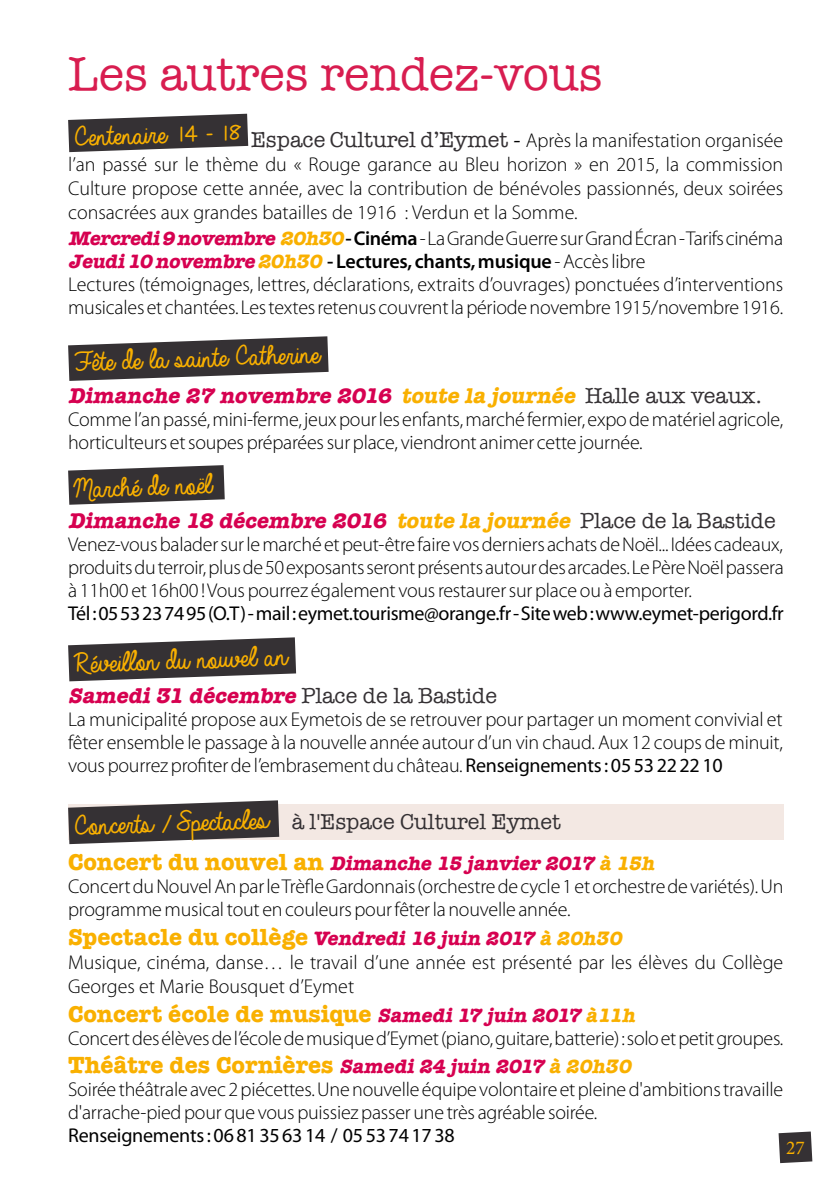
<style>
.page{position:relative;width:840px;height:1191px;background:#fff}
.page>*{position:absolute;margin:0;border:0;box-sizing:border-box;transform-origin:0 0}
.t1{font:48px "American Typewriter";color:#d81d50}
.t2{font:30px "Always In My Heart";color:#f9b000}
.t3{font:700 24px "American Typewriter";color:#f9b000}
.t4{font:italic 700 22px "American Typewriter";color:#d60150}
.t5{font:22px "American Typewriter";color:#353134}
.t6{font:300 20px/23px "Myriad Pro";letter-spacing:-.01em;color:#000}
.t7{font:20px "Myriad Pro";letter-spacing:-.02em;color:#000}
.t8{font:italic 700 20px "American Typewriter";color:#d60150}
.t9{font:19.4px "Minion Pro";color:#f9b000}
.s1{font-family:"American Typewriter";font-weight:400;font-size:22px;color:#353134}
.s2{font-family:"Minion Pro";font-weight:400;font-size:24px}
.s3{font-family:"American Typewriter";font-weight:700;font-style:italic;color:#d60150}
.s4{font-family:"American Typewriter";font-weight:700;font-style:italic;color:#f9b000}
.s5{font-weight:600}
.s6{color:#f9b000}
.s7{font-weight:400;font-style:normal;color:#353134}
.s8{font-weight:400}
.s9{font-style:normal;font-size:24px;color:#f9b000}
.s10{font-style:italic;font-size:20px;color:#d60150}
.s11{font-style:italic;font-size:20px}
</style>
<div class="page">
<svg style="left:778px;top:1131px;width:33px;height:32px"></svg>
<div style="left:68px;top:804px;width:714px;height:35px;background:#f3e8e3"></div>
<svg style="left:68px;top:114px;width:180px;height:38px;background:#545153"></svg>
<svg style="left:68px;top:336px;width:260px;height:45px"></svg>
<svg style="left:68px;top:465px;width:157px;height:40px;background:#535052"></svg>
<svg style="left:68px;top:637px;width:228px;height:44px"></svg>
<svg style="left:68px;top:800px;width:211px;height:44px;background:#575456"></svg>
<h1 class="t1" style="left:68px;top:37px;width:535px">Les autres rendez-vous</h1>
<h2 class="t2" style="left:69px;top:121px;width:166px;rotate:-2deg">Centenaire 14 - 18</h2>
<p class="t6" style="left:68px;top:129px;width:716px;line-height:24.4px;text-indent:183px"><span class="s1">Espace Culturel d’Eymet</span> <span class="s2">-</span> Après la manifestation organisée l’an passé sur le thème du « Rouge garance au Bleu horizon » en 2015, la commission Culture propose cette année, avec la contribution de bénévoles passionnés, deux soirées consacrées aux grandes batailles de 1916 : Verdun et la Somme.<br><span class="s3">Mercredi9 novembre</span><span class="s4">20h30</span><span class="s5">- Cinéma</span>- La Grande Guerre sur Grand Écran - Tarifs cinéma</p>
<p class="t6" style="left:68px;top:250px;width:716px"><span class="s3">Jeudi10 novembre</span><span class="s4">20h30</span><span class="s5">- Lectures, chants, musique</span> - Accès libre<br>Lectures (témoignages, lettres, déclarations, extraits d’ouvrages) ponctuées d’interventions musicales et chantées. Les textes retenus couvrent la période novembre 1915/novembre 1916.</p>
<h2 class="t2" style="left:69px;top:346px;width:246px;rotate:-2deg">Fête de la sainte Catherine</h2>
<p class="t4" style="left:68px;top:377px;width:694px">Dimanche 27 novembre 2016 <span class="s6">toute la journée</span> <span class="s7">H a l l e a u x v e a u x .</span></p>
<p class="t6" style="left:68px;top:408px;width:716px">Comme l’an passé, mini-ferme, jeux pour les enfants, marché fermier, expo de matériel agricole, horticulteurs et soupes préparées sur place, viendront animer cette journée.</p>
<h2 class="t2" style="left:69px;top:473px;width:139px;rotate:-2deg">Marché de noël</h2>
<p class="t4" style="left:68px;top:501px;width:708px">Dimanche 18 décembre 2016 <span class="s6">toute la journée</span> <span class="s7">P l a c e d e l a B a s t i d e</span></p>
<p class="t6" style="left:68px;top:533px;width:716px;text-align:justify">Venez-vous balader sur le marché et peut-être faire vos derniers achats de Noël... Idées cadeaux, produits du terroir, plus de 50 exposants seront présents autour des arcades. Le Père Noël passera à 11h00 et 16h00 ! Vous pourrez également vous restaurer sur place ou à emporter.</p>
<p class="t7" style="left:68px;top:600px;width:716px">Tél : 05 53 23 74 95 (O.T) - mail : eymet.tourisme@orange.fr - Site web : www.eymet-perigord.fr</p>
<h2 class="t2" style="left:69px;top:647px;width:214px;rotate:-2deg">Réveillon du nouvel an</h2>
<p class="t4" style="left:68px;top:677px;width:430px">Samedi31 décembre <span class="s7">P l a c e d e l a B a s t i d e</span></p>
<p class="t6" style="left:68px;top:708px;width:716px;text-align:justify">La municipalité propose aux Eymetois de se retrouver pour partager un moment convivial et fêter ensemble le passage à la nouvelle année autour d’un vin chaud. Aux 12 coups de minuit, vous pourrez profiter de l’embrasement du château. <span class="s8">Renseignements : 05 53 22 22 10</span></p>
<h2 class="t2" style="left:69px;top:810px;width:196px;rotate:-2deg">Concerts / Spectacles</h2>
<p class="t5" style="left:291px;top:804px;width:270px">à l'Espace Culturel Eymet</p>
<p class="t8" style="left:68px;top:846px;width:593px"><span class="s9">C o n c e r t d u n o uv e l a n</span> Dimanche 15 janvier2017 <span class="s6">à 15h</span></p>
<p class="t6" style="left:68px;top:875px;width:716px">Concert du Nouvel An par le Trèfle Gardonnais (orchestre de cycle 1 et orchestre de variétés). Un programme musical tout en couleurs pour fêter la nouvelle année.</p>
<p class="t3" style="left:68px;top:916px;width:560px">Spectacle du collège <span class="s10">Vendredi16 juin 2017</span> <span class="s11">à 20h30</span></p>
<p class="t6" style="left:68px;top:950px;width:716px;line-height:24px">Musique, cinéma, danse… le travail d’une année est présenté par les élèves du Collège<br>Georges et Marie Bousquet d’Eymet</p>
<p class="t3" style="left:68px;top:992px;width:574px">Concert école de musique <span class="s10">Samedi17 juin 2017</span><span class="s11">à11h</span></p>
<p class="t6" style="left:68px;top:1026px;width:716px">Concert des élèves de l’école de musique d’Eymet (piano, guitare, batterie) : solo et petit groupes.</p>
<p class="t3" style="left:68px;top:1044px;width:570px">Théâtre des Cornières <span class="s10">Samedi24 juin 2017</span><span class="s11">à 20h30</span></p>
<p class="t6" style="left:68px;top:1078px;width:716px">Soirée théâtrale avec 2 piécettes. Une nouvelle équipe volontaire et pleine d'ambitions travaille d'arrache-pied pour que vous puissiez passer une très agréable soirée.</p>
<p class="t7" style="left:68px;top:1123px;width:388px">Renseignements : 06 81 35 63 14 / 05 53 74 17 38</p>
<p class="t9" style="left:785px;top:1134px;width:20px">27</p>
</div>
